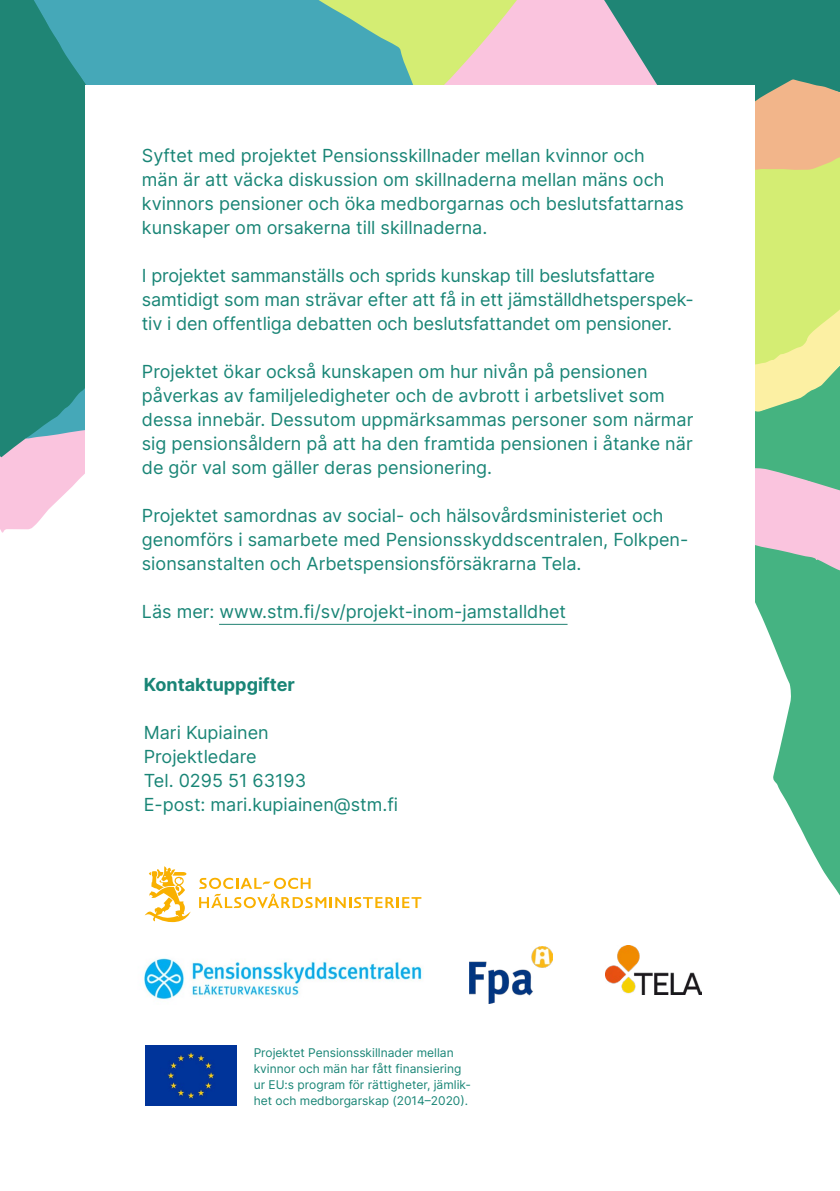
<style>
.page{position:relative;width:840px;height:1191px;background:#fff}
.page>*{position:absolute;margin:0;border:0;box-sizing:border-box;transform-origin:0 0}
.t1{font:18px/24px "Inter";color:#198576}
.t2{font:700 18px "Inter";color:#198576}
.t3{font:12px/16px "Inter";color:#198576}
</style>
<div class="page">
<div style="left:0;top:0;width:85px;height:424px;background:#1f8575"></div>
<svg style="left:755px;top:311px;width:84px;height:54px;background:#e4ee86"></svg>
<svg style="left:0;top:424px;width:85px;height:109px"></svg>
<svg style="left:26px;top:296px;width:59px;height:166px;background:#47938e"></svg>
<svg style="left:24px;top:0;width:261px;height:224px;background:#369a9e"></svg>
<svg style="left:285px;top:0;width:554px;height:311px;background:#9cbb93"></svg>
<svg style="left:755px;top:602px;width:84px;height:292px;fill:#45b382"></svg>
<img style="left:145px;top:1045px;width:91px;height:61px">
<svg style="left:755px;top:365px;width:84px;height:237px;background:#98c0a3"></svg>
<div style="left:85px;top:85px;width:669px;height:591px;background:#fff"></div>
<img style="left:605px;top:945px;width:95px;height:49px">
<hr style="left:219px;top:624px;width:348px;height:1px;background:#218273">
<svg style="left:199px;top:877px;width:222px;height:31px"></svg>
<svg style="left:145px;top:866px;width:45px;height:56px"></svg>
<img style="left:469px;top:946px;width:83px;height:57px">
<img style="left:144px;top:958px;width:278px;height:42px">
<p class="t1" style="left:142px;top:143px;width:543px">Syftet med projektet Pensionsskillnader mellan kvinnor och män är att väcka diskussion om skillnaderna mellan mäns och kvinnors pensioner och öka medborgarnas och beslutsfattarnas kunskaper om orsakerna till skillnaderna.</p>
<p class="t1" style="left:142px;top:263px;width:553px">I projektet sammanställs och sprids kunskap till beslutsfattare samtidigt som man strävar efter att få in ett jämställdhetsperspek&shy;tiv i den offentliga debatten och beslutsfattandet om pensioner.</p>
<p class="t1" style="left:142px;top:359px;width:552px">Projektet ökar också kunskapen om hur nivån på pensionen påverkas av familjeledigheter och de avbrott i arbetslivet som dessa innebär. Dessutom uppmärksammas personer som närmar sig pensionsåldern på att ha den framtida pensionen i åtanke när de gör val som gäller deras pensionering.</p>
<p class="t1" style="left:142px;top:503px;width:547px">Projektet samordnas av social- och hälsovårdsministeriet och genomförs i samarbete med Pensionsskyddscentralen, Folkpen&shy;sionsanstalten och Arbetspensionsförsäkrarna Tela.</p>
<p class="t1" style="left:142px;top:599px;width:425px">Läs mer: www.stm.fi/sv/projekt-inom-jamstalldhet</p>
<p class="t2" style="left:144px;top:671px;width:153px">Kontaktuppgifter</p>
<p class="t1" style="left:144px;top:720px;width:256px">Mari Kupiainen<br>Projektledare<br>Tel. 0295 51 63193<br>E-post: mari.kupiainen@stm.fi</p>
<p class="t3" style="left:253px;top:1044px;width:219px">Projektet Pensionsskillnader mellan kvinnor och män har fått finansiering ur EU:s program för rättigheter, jämlik&shy;het och medborgarskap (2014–2020).</p>
</div>
